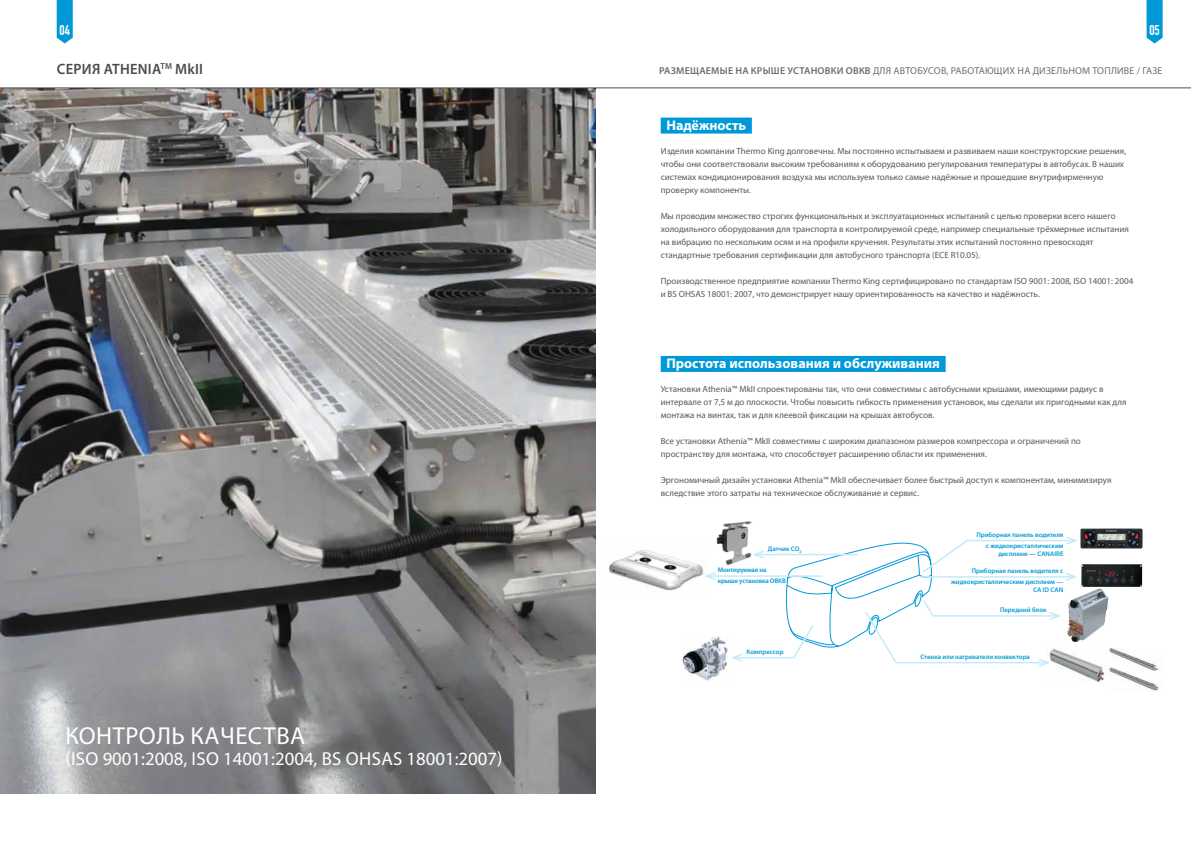
<style>
.page{position:relative;width:1191px;height:842px;background:#fff}
.page>*{position:absolute;margin:0;border:0;box-sizing:border-box;transform-origin:0 0}
.t1{font:24.6px "Myriad Pro";letter-spacing:.02em;color:#fff}
.t2{font:18.8px "Myriad Pro";color:#fff}
.t3{font:600 15px "Myriad Pro";letter-spacing:.02em;color:#4d4d4f}
.t4{font:700 14px "Myriad Pro";color:#fff}
.t5{font:14px "DIN Engschrift Std";color:#fff}
.t6{font:10px "Myriad Pro";letter-spacing:.02em;color:#6d6e71}
.t7{font:9px/13px "Myriad Pro";color:#58595b}
.t8{font:600 6.7px/11px "Myriad Pro";color:#0099d8;text-align:right}
.t9{font:600 6.7px/11px "Myriad Pro";letter-spacing:-.02em;color:#0099d8}
.s1{font-weight:600}
</style>
<div class="page">
<img style="left:0;top:89px;width:595px;height:705px">
<div style="left:660px;top:118px;width:92px;height:16px;background:#0099d8"></div>
<div style="left:660px;top:356px;width:285px;height:16px;background:#0099d8"></div>
<svg style="left:57px;top:0;width:16px;height:43px"></svg>
<svg style="left:1146px;top:0;width:16px;height:43px"></svg>
<img style="left:716px;top:521px;width:36px;height:44px">
<img style="left:1066px;top:658px;width:39px;height:24px">
<hr style="left:706px;top:575px;width:115px;height:2px;background:#c5eafb">
<svg style="left:707px;top:572px;width:10px;height:8px"></svg>
<svg style="left:728px;top:535px;width:352px;height:133px"></svg>
<img style="left:1081px;top:564px;width:61px;height:23px">
<img style="left:1067px;top:588px;width:41px;height:54px">
<img style="left:1106px;top:648px;width:54px;height:43px">
<img style="left:682px;top:636px;width:46px;height:45px">
<img style="left:609px;top:549px;width:97px;height:42px">
<img style="left:610px;top:550px;width:92px;height:38px">
<hr style="left:0;top:88px;width:1191px;height:1px;background:#4d4d4f">
<img style="left:1080px;top:529px;width:62px;height:20px">
<h3 class="t5" style="left:60px;top:22px;width:12px">04</h3>
<h3 class="t5" style="left:1149px;top:22px;width:12px">05</h3>
<h3 class="t3" style="left:57px;top:59px;width:148px">СЕРИЯ ATHENIA<sup>TM</sup> MkII</h3>
<p class="t6" style="left:659px;top:65px;width:505px"><span class="s1">РАЗМЕЩАЕМЫЕ НА КРЫШЕ УСТАНОВКИ ОВКВ</span> ДЛЯ АВТОБУСОВ, РАБОТАЮЩИХ НА ДИЗЕЛЬНОМ ТОПЛИВЕ / ГАЗЕ</p>
<h3 class="t4" style="left:666px;top:116px;width:81px">Надёжность</h3>
<p class="t7" style="left:660px;top:144px;width:467px">Изделия компании Thermo King долговечны. Мы постоянно испытываем и развиваем наши конструкторские решения, чтобы они соответствовали высоким требованиям к оборудованию регулирования температуры в автобусах. В наших системах кондиционирования воздуха мы используем только самые надёжные и прошедшие внутрифирменную проверку компоненты.</p>
<p class="t7" style="left:660px;top:209px;width:469px">Мы проводим множество строгих функциональных и эксплуатационных испытаний с целью проверки всего нашего холодильного оборудования для транспорта в контролируемой среде, например специальные трёхмерные испытания на вибрацию по нескольким осям и на профили кручения. Результаты этих испытаний постоянно превосходят стандартные требования сертификации для автобусного транспорта (ECE R10.05).</p>
<p class="t7" style="left:660px;top:274px;width:474px">Производственное предприятие компании Thermo King сертифицировано по стандартам ISO 9001: 2008, ISO 14001: 2004 и BS OHSAS 18001: 2007, что демонстрирует нашу ориентированность на качество и надёжность.</p>
<h3 class="t4" style="left:666px;top:354px;width:275px">Простота использования и обслуживания</h3>
<p class="t7" style="left:660px;top:383px;width:467px">Установки Athenia™ MkII спроектированы так, что они совместимы с автобусными крышами, имеющими радиус в интервале от 7,5 м до плоскости. Чтобы повысить гибкость применения установок, мы сделали их пригодными как для монтажа на винтах, так и для клеевой фиксации на крышах автобусов.</p>
<p class="t7" style="left:660px;top:435px;width:421px">Все установки Athenia™ MkII совместимы с широким диапазоном размеров компрессора и ограничений по пространству для монтажа, что способствует расширению области их применения.</p>
<p class="t7" style="left:660px;top:474px;width:452px">Эргономичный дизайн установки Athenia™ MkII обеспечивает более быстрый доступ к компонентам, минимизируя вследствие этого затраты на техническое обслуживание и сервис.</p>
<h1 class="t1" style="left:65px;top:721px;width:241px">КОНТРОЛЬ КАЧЕСТВА</h1>
<h2 class="t2" style="left:65px;top:747px;width:439px">(ISO 9001:2008, ISO 14001:2004, BS OHSAS 18001:2007)</h2>
<p class="t8" style="left:768px;top:543px;width:35px">Датчик CO<sub>2</sub></p>
<p class="t9" style="left:718px;top:564px;width:70px">Монтируемая на крыше установка ОВКВ</p>
<p class="t8" style="left:746px;top:646px;width:38px">Компрессор</p>
<p class="t8" style="left:976px;top:529px;width:89px">Приборная панель водителя с жидкокристаллическим</p>
<p class="t8" style="left:998px;top:548px;width:67px">дисплеем — CANAIRE</p>
<p class="t8" style="left:951px;top:565px;width:114px">Приборная панель водителя с жидкокристаллическим дисплеем —</p>
<p class="t8" style="left:1033px;top:584px;width:32px">CA ID CAN</p>
<p class="t8" style="left:1000px;top:604px;width:48px">Передний блок</p>
<p class="t8" style="left:920px;top:651px;width:111px">Стенка или нагреватели конвектора</p>
</div>
